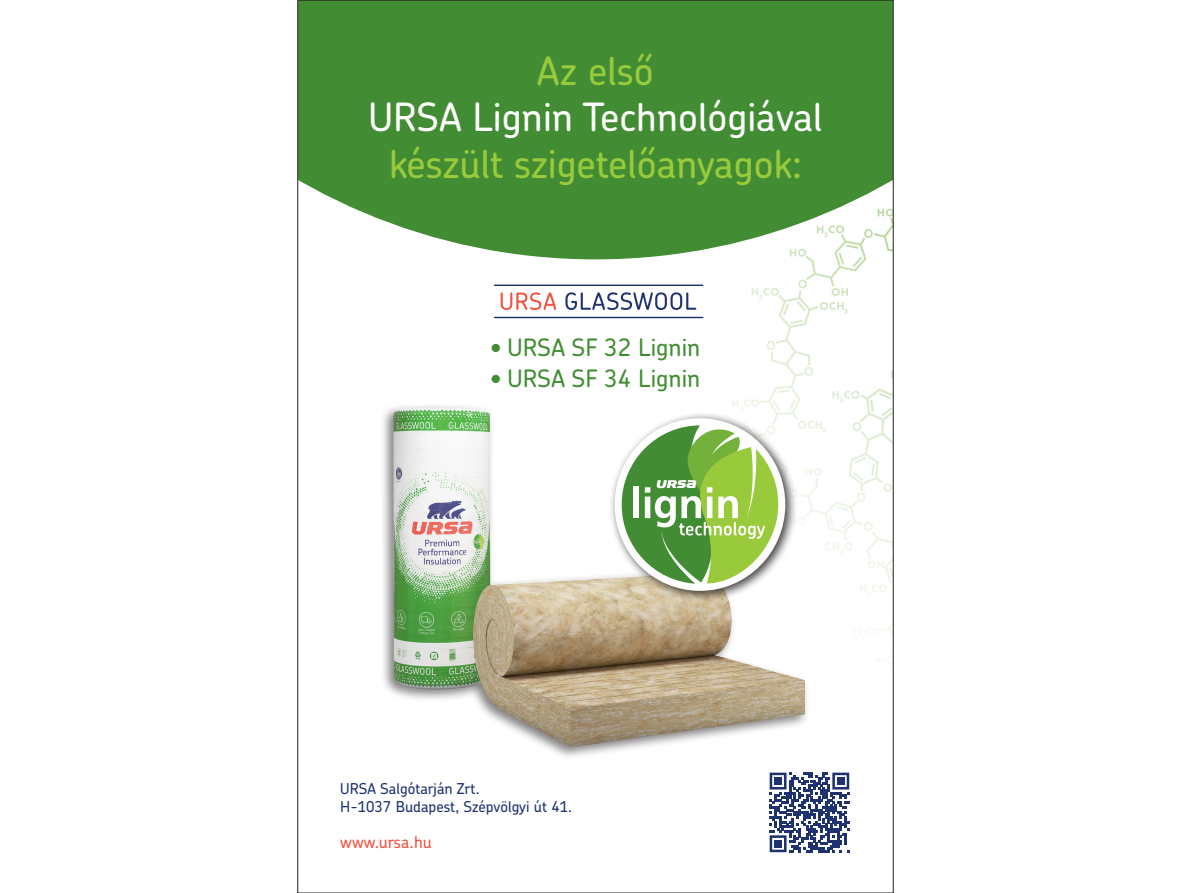
<style>
.page{position:relative;width:1191px;height:893px;background:#fff}
.page>*{position:absolute;margin:0;border:0;box-sizing:border-box;transform-origin:0 0}
.Paragraph_Style1{font:500 39px "Chevin Pro";color:#99ca3b}
.Paragraph_Style1-2{font:500 39px "Chevin Pro";color:#fff}
.t1{font:500 24px "Chevin Pro";color:#428d33}
.t2{font:500 16.5px "Chevin Pro";color:#f0523e}
.t3{font:500 15px "Chevin Pro";color:#1d326f}
</style>
<div class="page">
<svg style="left:760px;top:259px;width:131px;height:373px"></svg>
<svg style="left:867px;top:561px;width:17px;height:8px"></svg>
<svg style="left:831px;top:288px;width:17px;height:8px"></svg>
<svg style="left:810px;top:468px;width:11px;height:8px"></svg>
<svg style="left:825px;top:542px;width:27px;height:12px"></svg>
<svg style="left:883px;top:483px;width:8px;height:8px"></svg>
<svg style="left:810px;top:421px;width:16px;height:11px"></svg>
<svg style="left:820px;top:302px;width:27px;height:12px"></svg>
<svg style="left:864px;top:522px;width:8px;height:9px"></svg>
<svg style="left:857px;top:493px;width:8px;height:9px"></svg>
<svg style="left:852px;top:422px;width:9px;height:9px"></svg>
<svg style="left:804px;top:367px;width:9px;height:9px"></svg>
<svg style="left:766px;top:341px;width:9px;height:9px"></svg>
<svg style="left:798px;top:280px;width:9px;height:8px"></svg>
<svg style="left:854px;top:628px;width:27px;height:7px"></svg>
<svg style="left:860px;top:584px;width:27px;height:12px"></svg>
<svg style="left:732px;top:399px;width:27px;height:4px"></svg>
<svg style="left:832px;top:391px;width:27px;height:11px"></svg>
<svg style="left:751px;top:288px;width:27px;height:11px"></svg>
<svg style="left:299px;top:2px;width:592px;height:257px;fill:#428d33"></svg>
<svg style="left:769px;top:773px;width:80px;height:79px"></svg>
<div style="left:774px;top:777px;width:7px;height:8px;background:#1d326f"></div>
<div style="left:837px;top:777px;width:7px;height:8px;background:#1d326f"></div>
<div style="left:774px;top:840px;width:7px;height:7px;background:#1d326f"></div>
<svg style="left:565px;top:292px;width:131px;height:18px"></svg>
<svg style="left:500px;top:292px;width:56px;height:18px"></svg>
<hr style="left:494px;top:285px;width:209px;height:1px;background:#1d326f">
<hr style="left:494px;top:317px;width:209px;height:1px;background:#1d326f">
<div style="left:380px;top:403px;width:430px;height:357px;background:#231f20;opacity:.56"></div>
<img style="left:393px;top:408px;width:87px;height:281px">
<div style="left:609px;top:412px;width:188px;height:191px;background:#231f20;opacity:.85"></div>
<div style="left:614px;top:418px;width:171px;height:173px;background:#fff;border-radius:50%"></div>
<svg style="left:621px;top:425px;width:157px;height:159px"></svg>
<p class="Paragraph_Style1" style="left:537px;top:44px;width:118px">Az első</p>
<p class="Paragraph_Style1-2" style="left:368px;top:91px;width:455px">URSA Lignin Technológiával</p>
<p class="Paragraph_Style1" style="left:389px;top:137px;width:414px">készült szigetelőanyagok:</p>
<p class="t1" style="left:490px;top:331px;width:211px">• URSA SF 32 Lignin</p>
<p class="t1" style="left:490px;top:362px;width:211px">• URSA SF 34 Lignin</p>
<p class="t3" style="left:340px;top:778px;width:141px">URSA Salgótarján Zrt.</p>
<p class="t3" style="left:340px;top:796px;width:233px">H-1037 Budapest, Szépvölgyi út 41.</p>
<p class="t2" style="left:340px;top:831px;width:93px">www.ursa.hu</p>
</div>
